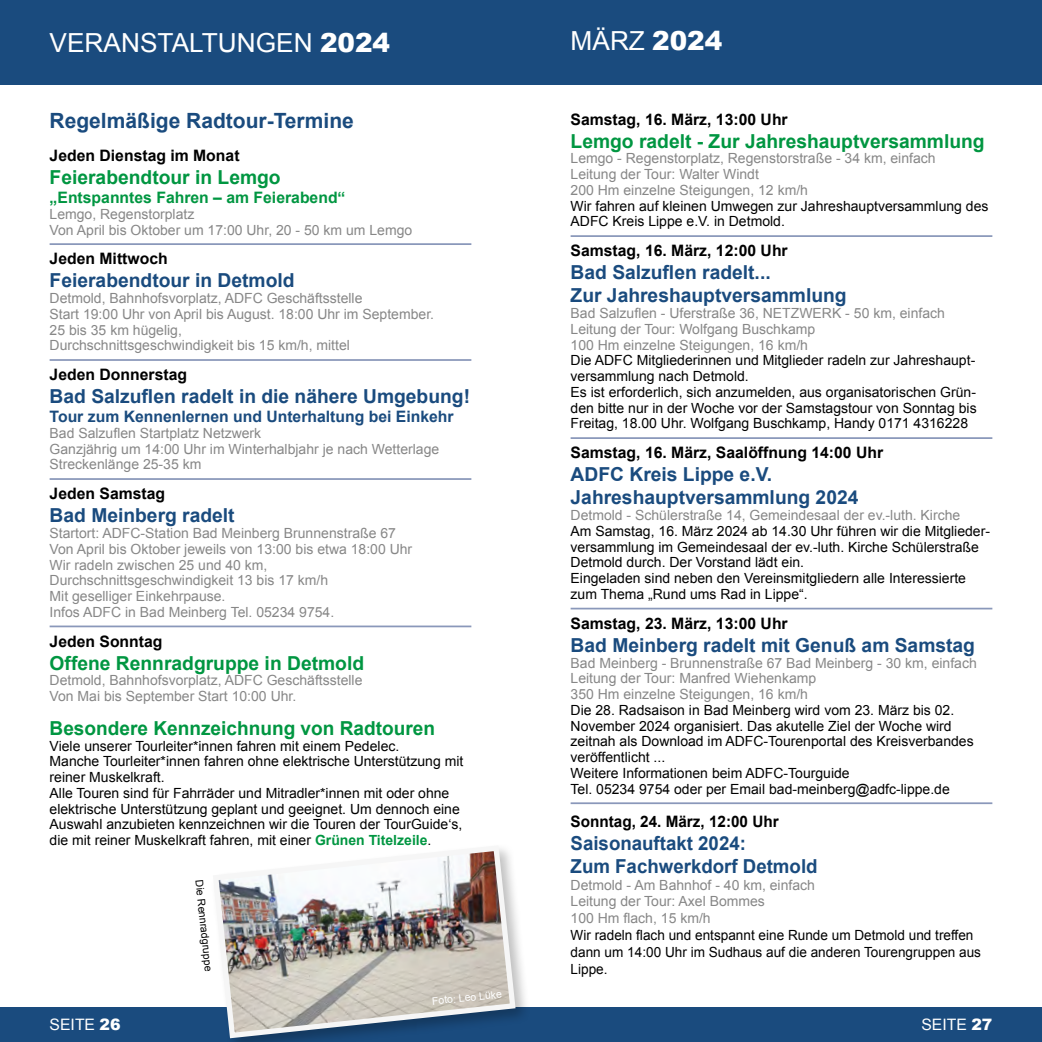
<style>
.page{position:relative;width:1042px;height:1042px;background:#fff}
.page>*{position:absolute;margin:0;border:0;box-sizing:border-box;transform-origin:0 0}
.t1{font:26.25px "Arial";color:#fff}
.t2{font:700 21px "Arial";color:#1a4b7e}
.t3{font:700 19.25px/23.1px "Arial";color:#1a4b7e}
.t4{font:700 19.25px "Arial";color:#009641}
.t5{font:700 15.75px "Arial";color:#000}
.t6{font:700 15.75px "Arial";color:#1a4b7e}
.t7{font:700 15.75px "Arial";color:#009641}
.t8{font:15.75px "Arial";color:#fff}
.t9{font:14px/15.8px "Arial";color:#000}
.t10{font:14px/15.8px "Arial";color:#878787}
.t11{font:10.5px "Arial";color:#000}
.t12{font:10.5px "Arial";color:#fff}
.s1{font-weight:900}
.s2{font-weight:700;color:#009641}
</style>
<div class="page">
<div style="left:0;top:1007px;width:521px;height:35px;background:#1a4b7e"></div>
<div style="left:0;top:0;width:521px;height:84px;background:#1a4b7e"></div>
<div style="left:521px;top:0;width:521px;height:84px;background:#1a4b7e"></div>
<div style="left:521px;top:1007px;width:521px;height:35px;background:#1a4b7e"></div>
<hr style="left:50px;top:243px;width:421px;height:2px;background:#8a98ba">
<hr style="left:50px;top:359px;width:421px;height:2px;background:#8a98ba">
<hr style="left:50px;top:478px;width:421px;height:2px;background:#8a98ba">
<hr style="left:50px;top:625px;width:421px;height:2px;background:#8a98ba">
<div style="left:210px;top:842px;width:321px;height:200px;background:#000;opacity:.25"></div>
<img style="left:210px;top:842px;width:308px;height:199px">
<hr style="left:570px;top:235px;width:422px;height:2px;background:#8a98ba">
<hr style="left:570px;top:437px;width:422px;height:2px;background:#8a98ba">
<hr style="left:570px;top:608px;width:422px;height:1px;background:#8a98ba">
<hr style="left:570px;top:802px;width:422px;height:2px;background:#8a98ba">
<h1 class="t1" style="left:50px;top:25px;width:342px">VERANSTALTUNGEN <span class="s1">2024</span></h1>
<h2 class="t2" style="left:50px;top:107px;width:306px">Regelmäßige Radtour-Termine</h2>
<p class="t5" style="left:50px;top:145px;width:191px">Jeden Dienstag im Monat</p>
<h3 class="t4" style="left:50px;top:165px;width:233px">Feierabendtour in Lemgo</h3>
<p class="t7" style="left:50px;top:187px;width:297px">„Entspanntes Fahren – am Feierabend“</p>
<p class="t10" style="left:50px;top:206px;width:364px">Lemgo, Regenstorplatz<br>Von April bis Oktober um 17:00 Uhr, 20 - 50 km um Lemgo</p>
<p class="t5" style="left:50px;top:248px;width:120px">Jeden Mittwoch</p>
<h3 class="t3" style="left:50px;top:270px;width:246px">Feierabendtour in Detmold</h3>
<p class="t10" style="left:50px;top:290px;width:386px">Detmold, Bahnhofsvorplatz, ADFC Geschäftsstelle<br>Start 19:00 Uhr von April bis August. 18:00 Uhr im September.<br>25 bis 35 km hügelig,<br>Durchschnittsgeschwindigkeit bis 15 km/h, mittel</p>
<p class="t5" style="left:50px;top:364px;width:139px">Jeden Donnerstag</p>
<h3 class="t3" style="left:50px;top:385px;width:422px">Bad Salzuflen radelt in die nähere Umgebung!</h3>
<p class="t6" style="left:50px;top:406px;width:406px">Tour zum Kennenlernen und Unterhaltung bei Einkehr</p>
<p class="t10" style="left:50px;top:425px;width:391px">Bad Salzuflen Startplatz Netzwerk<br>Ganzjährig um 14:00 Uhr im Winterhalbjahr je nach Wetterlage<br>Streckenlänge 25-35 km</p>
<p class="t5" style="left:50px;top:483px;width:117px">Jeden Samstag</p>
<h3 class="t3" style="left:50px;top:504px;width:187px">Bad Meinberg radelt</h3>
<p class="t10" style="left:50px;top:525px;width:364px">Startort: ADFC-Station Bad Meinberg Brunnenstraße 67<br>Von April bis Oktober jeweils von 13:00 bis etwa 18:00 Uhr Wir radeln zwischen 25 und 40 km, Durchschnittsgeschwindigkeit 13 bis 17 km/h<br>Mit geselliger Einkehrpause.<br>Infos ADFC in Bad Meinberg Tel. 05234 9754.</p>
<p class="t5" style="left:50px;top:630px;width:114px">Jeden Sonntag</p>
<h3 class="t4" style="left:50px;top:650px;width:316px">Offene Rennradgruppe in Detmold</h3>
<p class="t10" style="left:50px;top:673px;width:314px">Detmold, Bahnhofsvorplatz, ADFC Geschäftsstelle<br>Von Mai bis September Start 10:00 Uhr.</p>
<h3 class="t4" style="left:50px;top:715px;width:387px">Besondere Kennzeichnung von Radtouren</h3>
<p class="t9" style="left:50px;top:738px;width:415px">Viele unserer Tourleiter*innen fahren mit einem Pedelec.<br>Manche Tourleiter*innen fahren ohne elektrische Unterstützung mit reiner Muskelkraft.<br>Alle Touren sind für Fahrräder und Mitradler*innen mit oder ohne elektrische Unterstützung geplant und geeignet. Um dennoch eine Auswahl anzubieten kennzeichnen wir die Touren der TourGuide‘s, die mit reiner Muskelkraft fahren, mit einer <span class="s2">Grünen Titelzeile</span>.</p>
<p class="t11" style="left:206px;top:879px;width:93px;rotate:84deg">Die Rennradgruppe</p>
<p class="t12" style="left:431px;top:994px;width:72px;rotate:-6deg">Foto: Leo Lüke</p>
<h1 class="t1" style="left:570px;top:24px;width:153px">MÄRZ <span class="s1">2024</span></h1>
<p class="t5" style="left:570px;top:109px;width:219px">Samstag, 16. März, 13:00 Uhr</p>
<h3 class="t4" style="left:570px;top:128px;width:415px">Lemgo radelt - Zur Jahreshauptversammlung</h3>
<p class="t10" style="left:570px;top:151px;width:366px">Lemgo - Regenstorplatz, Regenstorstraße - 34 km, einfach<br>Leitung der Tour: Walter Windt<br>200 Hm einzelne Steigungen, 12 km/h</p>
<p class="t9" style="left:570px;top:198px;width:419px">Wir fahren auf kleinen Umwegen zur Jahreshauptversammlung des<br>ADFC Kreis Lippe e.V. in Detmold.</p>
<p class="t5" style="left:570px;top:240px;width:219px">Samstag, 16. März, 12:00 Uhr</p>
<h3 class="t3" style="left:570px;top:262px;width:277px">Bad Salzuflen radelt...<br>Zur Jahreshauptversammlung</h3>
<p class="t10" style="left:570px;top:305px;width:376px">Bad Salzuflen - Uferstraße 36, NETZWERK - 50 km, einfach<br>Leitung der Tour: Wolfgang Buschkamp<br>100 Hm einzelne Steigungen, 16 km/h</p>
<p class="t9" style="left:570px;top:353px;width:407px">Die ADFC Mitgliederinnen und Mitglieder radeln zur Jahreshaupt&shy;versammlung nach Detmold.<br>Es ist erforderlich, sich anzumelden, aus organisatorischen Grün&shy;den bitte nur in der Woche vor der Samstagstour von Sonntag bis Freitag, 18.00 Uhr. Wolfgang Buschkamp, Handy 0171 4316228</p>
<p class="t5" style="left:570px;top:442px;width:314px">Samstag, 16. März, Saalöffnung 14:00 Uhr</p>
<h3 class="t3" style="left:570px;top:464px;width:289px">ADFC Kreis Lippe e.V.<br>Jahreshauptversammlung 2024</h3>
<p class="t10" style="left:570px;top:507px;width:391px">Detmold - Schülerstraße 14, Gemeindesaal der ev.-luth. Kirche</p>
<p class="t9" style="left:570px;top:523px;width:421px">Am Samstag, 16. März 2024 ab 14.30 Uhr führen wir die Mitglieder&shy;versammlung im Gemeindesaal der ev.-luth. Kirche Schülerstraße Detmold durch. Der Vorstand lädt ein.<br>Eingeladen sind neben den Vereinsmitgliedern alle Interessierte zum Thema „Rund ums Rad in Lippe“.</p>
<p class="t5" style="left:570px;top:613px;width:219px">Samstag, 23. März, 13:00 Uhr</p>
<h3 class="t3" style="left:570px;top:634px;width:406px">Bad Meinberg radelt mit Genuß am Samstag</h3>
<p class="t10" style="left:570px;top:655px;width:408px">Bad Meinberg - Brunnenstraße 67 Bad Meinberg - 30 km, einfach<br>Leitung der Tour: Manfred Wiehenkamp<br>350 Hm einzelne Steigungen, 16 km/h</p>
<p class="t9" style="left:570px;top:702px;width:405px">Die 28. Radsaison in Bad Meinberg wird vom 23. März bis 02.<br>November 2024 organisiert. Das akutelle Ziel der Woche wird zeitnah als Download im ADFC-Tourenportal des Kreisverbandes veröffentlicht ...<br>Weitere Informationen beim ADFC-Tourguide<br>Tel. 05234 9754 oder per Email bad-meinberg@adfc-lippe.de</p>
<p class="t5" style="left:570px;top:810px;width:210px">Sonntag, 24. März, 12:00 Uhr</p>
<h3 class="t3" style="left:570px;top:832px;width:248px">Saisonauftakt 2024:<br>Zum Fachwerkdorf Detmold</h3>
<p class="t10" style="left:570px;top:876px;width:246px;line-height:16.8px">Detmold - Am Bahnhof - 40 km, einfach<br>Leitung der Tour: Axel Bommes<br>100 Hm flach, 15 km/h</p>
<p class="t9" style="left:570px;top:927px;width:412px;line-height:16.8px">Wir radeln flach und entspannt eine Runde um Detmold und treffen dann um 14:00 Uhr im Sudhaus auf die anderen Tourengruppen aus<br>Lippe.</p>
<p class="t8" style="left:50px;top:1014px;width:72px">SEITE <span class="s1">26</span></p>
<p class="t8" style="left:921px;top:1014px;width:72px">SEITE <span class="s1">27</span></p>
</div>
